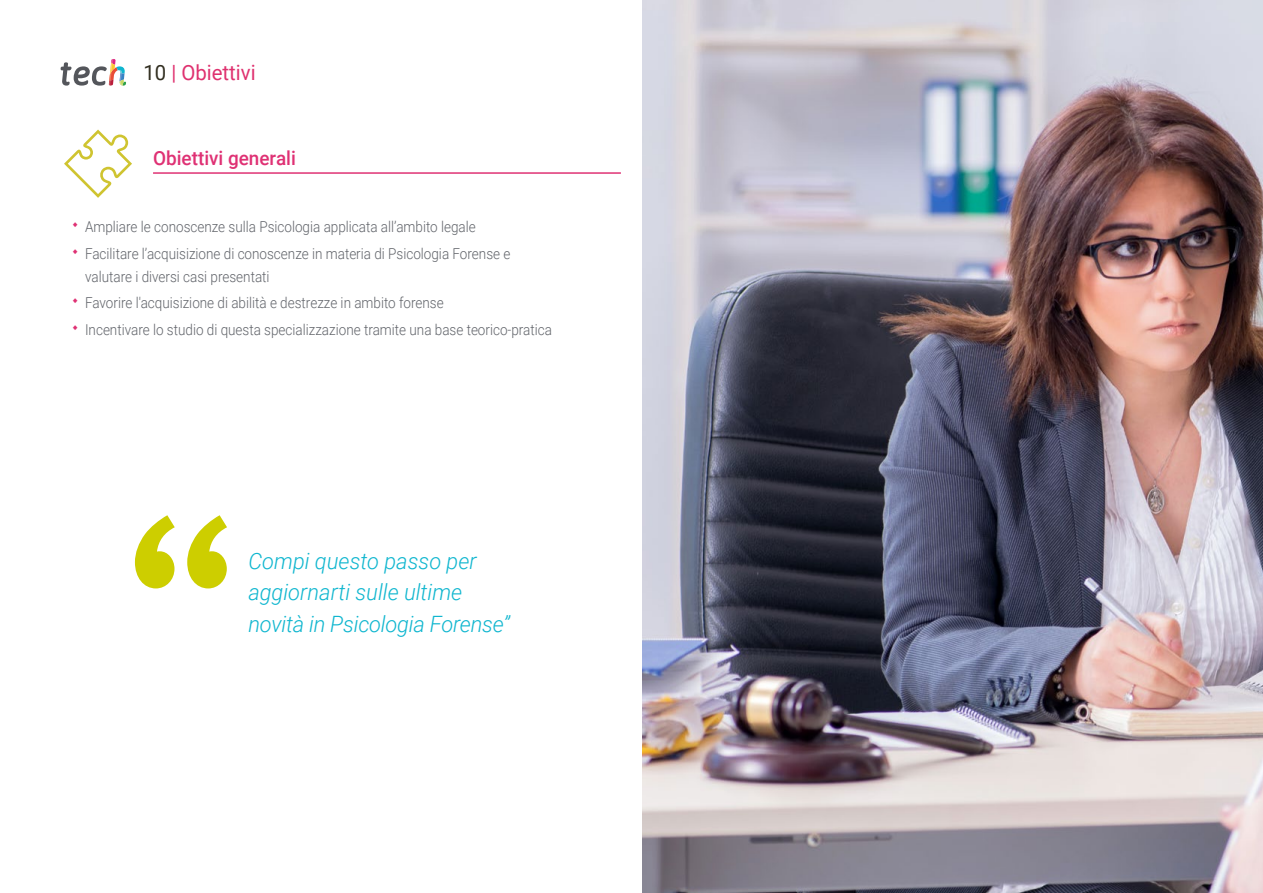
<style>
.page{position:relative;width:1263px;height:893px;background:#fff}
.page>*{position:absolute;margin:0;border:0;box-sizing:border-box;transform-origin:0 0}
.t1{font:italic 300 22.5px/31.5px "Roboto";color:#0fb6cf}
.t2{font:21px "Roboto";color:#df316f}
.t3{font:500 19.5px "Roboto";color:#df3174}
.t4{font:300 15px/26.7px "Roboto";color:#61646a;scale:.9 1}
.s1{color:#312e20}
</style>
<div class="page">
<svg style="left:135px;top:515px;width:92px;height:73px"></svg>
<img style="left:642px;top:0;width:621px;height:893px">
<hr style="left:153px;top:173px;width:468px;height:1px;background:#df3174">
<svg style="left:64px;top:130px;width:68px;height:68px"></svg>
<svg style="left:61px;top:59px;width:65px;height:27px"></svg>
<h2 class="t2" style="left:144px;top:57px;width:114px"><span class="s1">10</span> | Obiettivi</h2>
<h3 class="t3" style="left:153px;top:144px;width:144px">Obiettivi generali</h3>
<p class="t4" style="left:85px;top:213px;width:474px">Ampliare le conoscenze sulla Psicologia applicata all’ambito legale<br>Facilitare l’acquisizione di conoscenze in materia di Psicologia Forense e</p>
<p class="t4" style="left:85px;top:262px;width:520px">valutare i diversi casi presentati<br>Favorire l'acquisizione di abilità e destrezze in ambito forense<br>Incentivare lo studio di questa specializzazione tramite una base teorico-pratica</p>
<h1 class="t1" style="left:248px;top:544px;width:263px">Compi questo passo per aggiornarti sulle ultime novità in Psicologia Forense”</h1>
</div>
